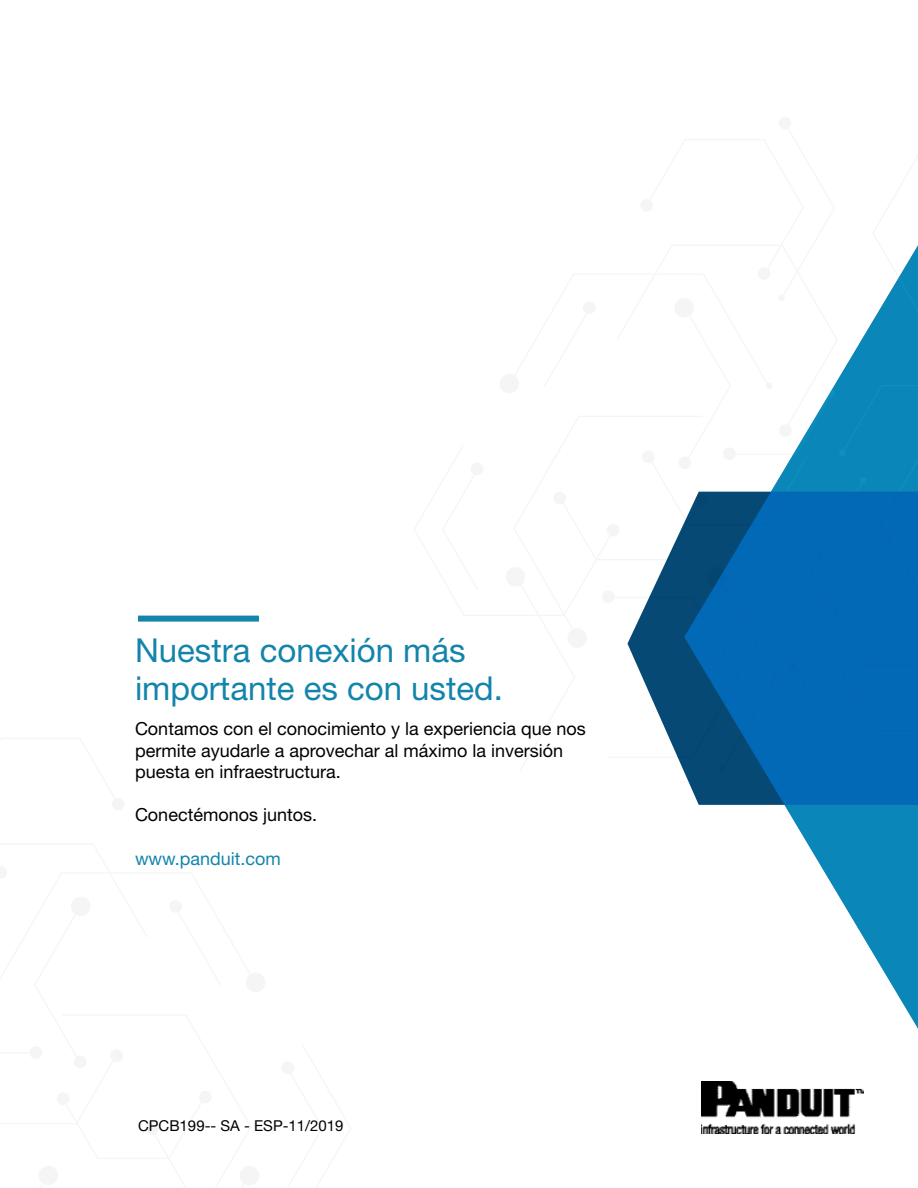
<style>
.page{position:relative;width:918px;height:1188px;background:#fff}
.page>*{position:absolute;margin:0;border:0;box-sizing:border-box;transform-origin:0 0}
.t1{font:33px/37.5px "Helvetica Neue LT Std";color:#1384ab}
.t2{font:18px/21.6px "Helvetica Neue LT Std";color:#000}
.t3{font:18px "Helvetica Neue LT Std";color:#1384ab}
.t4{font:15px "Helvetica Neue LT Std";color:#000}
</style>
<div class="page">
<div style="left:138px;top:616px;width:121px;height:6px;background:#1384ab"></div>
<div style="left:779px;top:117px;width:12px;height:12px;background:#f4f5f4;border-radius:50%"></div>
<svg style="left:414px;top:139px;width:350px;height:613px"></svg>
<svg style="left:0;top:738px;width:351px;height:450px"></svg>
<div style="left:112px;top:798px;width:13px;height:13px;background:#f4f5f4;border-radius:50%"></div>
<div style="left:39px;top:1166px;width:19px;height:19px;background:#f4f5f4;border-radius:50%"></div>
<div style="left:240px;top:1166px;width:19px;height:19px;background:#f4f5f4;border-radius:50%"></div>
<div style="left:71px;top:897px;width:20px;height:19px;background:#f4f5f4;border-radius:50%"></div>
<div style="left:246px;top:973px;width:20px;height:19px;background:#f4f5f4;border-radius:50%"></div>
<img style="left:702px;top:1081px;width:162px;height:53px">
<svg style="left:627px;top:492px;width:57px;height:280px"></svg>
<svg style="left:684px;top:240px;width:234px;height:789px"></svg>
<h1 class="t1" style="left:135px;top:631px;width:370px">Nuestra conexión más importante es con usted.</h1>
<p class="t2" style="left:135px;top:718px;width:452px">Contamos con el conocimiento y la experiencia que nos permite ayudarle a aprovechar al máximo la inversión puesta en infraestructura.</p>
<p class="t2" style="left:135px;top:804px;width:184px">Conectémonos juntos.</p>
<p class="t3" style="left:135px;top:847px;width:147px">www.panduit.com</p>
<p class="t4" style="left:138px;top:1117px;width:207px">CPCB199-- SA - ESP-11/2019</p>
</div>
